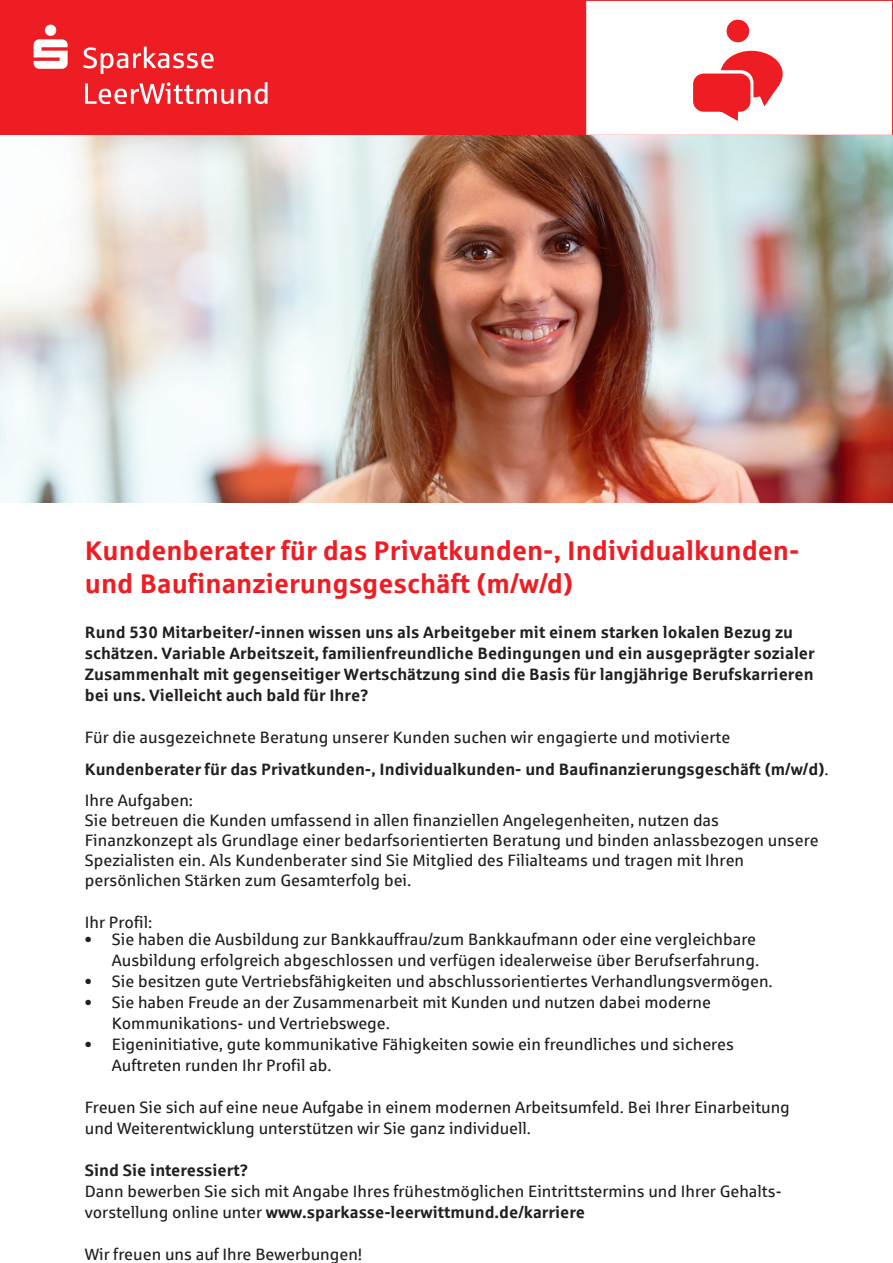
<style>
.page{position:relative;width:893px;height:1263px;background:#fff}
.page>*{position:absolute;margin:0;border:0;box-sizing:border-box;transform-origin:0 0}
.t1{font:700 27px/32.4px "Sparkasse Rg";color:#ee1d23}
.t2{font:16.5px/21px "Sparkasse Rg";color:#231f20}
.t3{font:700 16.5px/21px "Sparkasse Rg";color:#231f20}
.s1{font-weight:400}
.s2{font-weight:700}
</style>
<div class="page">
<div style="left:0;top:0;width:892px;height:136px;background:#ee1d23"></div>
<div style="left:586px;top:0;width:306px;height:135px;background:#fff"></div>
<svg style="left:693px;top:20px;width:90px;height:101px"></svg>
<div style="left:585px;top:0;width:308px;height:136px;border:1px solid #ee1d23"></div>
<svg style="left:34px;top:25px;width:34px;height:44px"></svg>
<svg style="left:83px;top:47px;width:131px;height:27px"></svg>
<svg style="left:85px;top:82px;width:182px;height:22px"></svg>
<img style="left:0;top:136px;width:893px;height:367px">
<h1 class="t1" style="left:85px;top:533px;width:716px">Kundenberater für das Privatkunden-, Individualkunden&shy;und Baufinanzierungsgeschäft (m/w/d)</h1>
<p class="t3" style="left:85px;top:621px;width:731px">Rund 530 Mitarbeiter/-innen wissen uns als Arbeitgeber mit einem starken lokalen Bezug zu schätzen. Variable Arbeitszeit, familienfreundliche Bedingungen und ein ausgeprägter sozialer Zusammenhalt mit gegenseitiger Wertschätzung sind die Basis für langjährige Berufskarrieren bei uns. Vielleicht auch bald für Ihre?</p>
<p class="t3" style="left:85px;top:720px;width:745px;line-height:32.2px"><span class="s1">Für die ausgezeichnete Beratung unserer Kunden suchen wir engagierte und motivierte<br></span>Kundenberater für das Privatkunden-, Individualkunden- und Baufinanzierungsgeschäft (m/w/d)<span class="s1">.</span></p>
<p class="t2" style="left:85px;top:789px;width:735px;line-height:20.1px">Ihre Aufgaben:<br>Sie betreuen die Kunden umfassend in allen finanziellen Angelegenheiten, nutzen das Finanzkonzept als Grundlage einer bedarfsorientierten Beratung und binden anlassbezogen unsere Spezialisten ein. Als Kundenberater sind Sie Mitglied des Filialteams und tragen mit Ihren persönlichen Stärken zum Gesamterfolg bei.</p>
<p class="t2" style="left:85px;top:911px;width:69px">Ihr Profil:</p>
<p class="t2" style="left:85px;top:928px;width:676px;text-align:right">• Sie haben die Ausbildung zur Bankkauffrau/zum Bankkaufmann oder eine vergleichbare<br>Ausbildung erfolgreich abgeschlossen und verfügen idealerweise über Berufserfahrung.</p>
<p class="t2" style="left:85px;top:970px;width:689px">• Sie besitzen gute Vertriebsfähigkeiten und abschlussorientiertes Verhandlungsvermögen.</p>
<p class="t2" style="left:112px;top:991px;width:601px;text-indent:-27px">• Sie haben Freude an der Zusammenarbeit mit Kunden und nutzen dabei moderne<br>Kommunikations- und Vertriebswege.</p>
<p class="t2" style="left:112px;top:1033px;width:624px;text-indent:-27px">• Eigeninitiative, gute kommunikative Fähigkeiten sowie ein freundliches und sicheres<br>Auftreten runden Ihr Profil ab.</p>
<p class="t2" style="left:85px;top:1096px;width:707px">Freuen Sie sich auf eine neue Aufgabe in einem modernen Arbeitsumfeld. Bei Ihrer Einarbeitung und Weiterentwicklung unterstützen wir Sie ganz individuell.</p>
<p class="t3" style="left:85px;top:1159px;width:165px">Sind Sie interessiert?</p>
<p class="t2" style="left:85px;top:1180px;width:698px">Dann bewerben Sie sich mit Angabe Ihres frühestmöglichen Eintrittstermins und Ihrer Gehalts&shy;vorstellung online unter <span class="s2">www.sparkasse-leerwittmund.de/karriere</span></p>
<p class="t2" style="left:85px;top:1243px;width:279px">Wir freuen uns auf Ihre Bewerbungen!</p>
</div>
